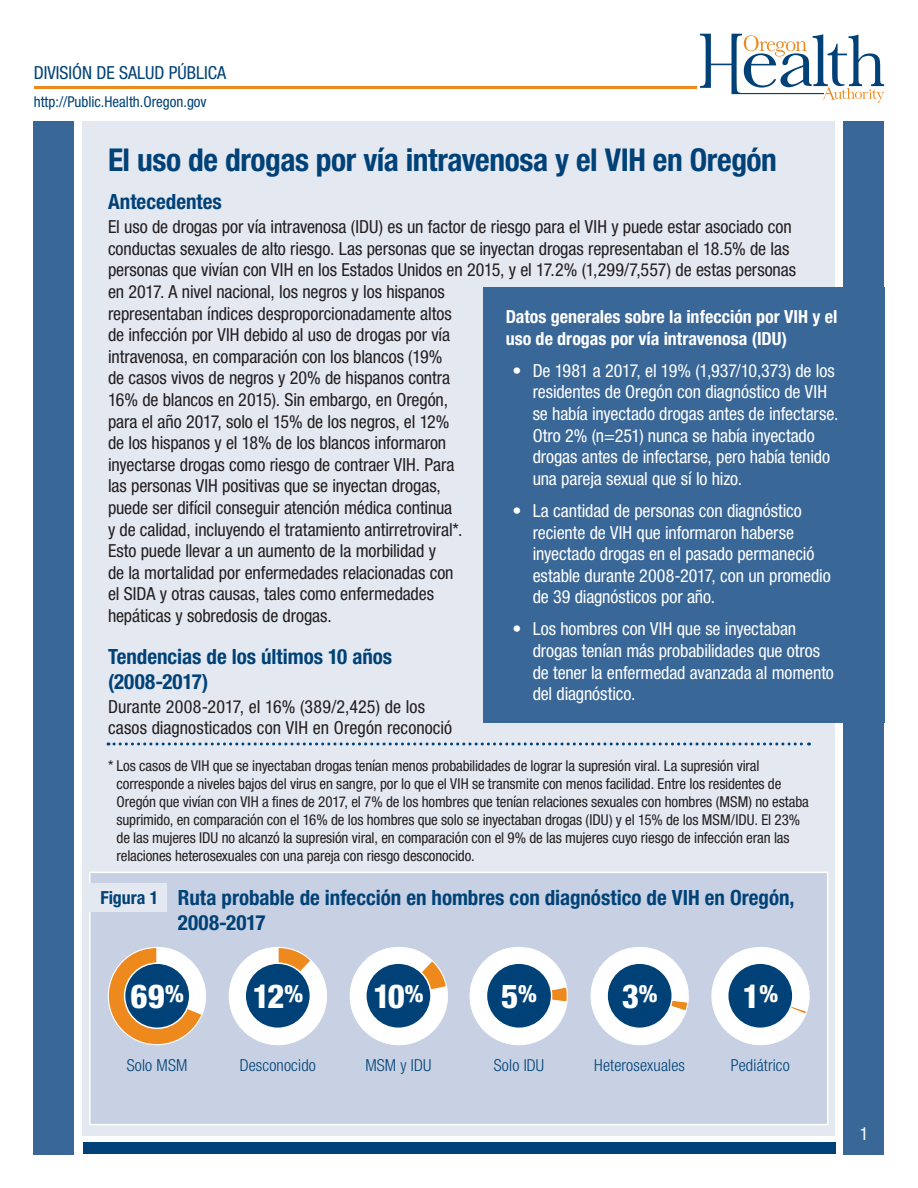
<style>
.page{position:relative;width:918px;height:1188px;background:#fff}
.page>*{position:absolute;margin:0;border:0;box-sizing:border-box;transform-origin:0 0}
.t1{font:800 condensed 33.15px "Helvetica Neue LT Std";color:#fff}
.t2{font:700 condensed 31.5px "Helvetica Neue LT Std";letter-spacing:-.015em;color:#004277}
.chart_title{font:700 condensed 21px/25.2px "Helvetica Neue LT Std";color:#004277}
.sub_title{font:700 condensed 21px/25.2px "Helvetica Neue LT Std";color:#004277}
.body{font:condensed 18px/21.6px "Helvetica Neue LT Std";letter-spacing:-.005em;color:#231f20}
.t3{font:condensed 18px/21.6px "Helvetica Neue LT Std";letter-spacing:-.005em;color:#fff}
.sub_title-2{font:700 condensed 18px/21.6px "Helvetica Neue LT Std";color:#fff}
.t4{font:condensed 18px "Helvetica Neue LT Std";color:#004277}
.body-2{font:700 condensed 18px "Helvetica Neue LT Std";color:#004277}
.t5{font:300 condensed 16.5px "Helvetica Neue LT Std";letter-spacing:.01em;color:#004277}
.body-3{font:condensed 15px/18px "Helvetica Neue LT Std";letter-spacing:-.01em;color:#231f20}
.t6{font:condensed 15px "Helvetica Neue LT Std";color:#004277}
</style>
<div class="page">
<div style="left:83px;top:121px;width:752px;height:1014px;background:#e4e8f1"></div>
<div style="left:34px;top:121px;width:40px;height:1033px;background:#396798"></div>
<div style="left:844px;top:121px;width:40px;height:1033px;background:#396798"></div>
<div style="left:83px;top:1143px;width:752px;height:11px;background:#004277"></div>
<hr style="left:34px;top:87px;width:663px;height:2px;background:#ed891d">
<svg style="left:700px;top:34px;width:184px;height:69px"></svg>
<div style="left:483px;top:287px;width:401px;height:436px;background:#396798"></div>
<svg style="left:108px;top:742px;width:701px;height:4px"></svg>
<div style="left:89px;top:872px;width:739px;height:253px;background:#c8d1e3;border:2px solid #fff"></div>
<svg style="left:107px;top:947px;width:99px;height:99px"></svg>
<div style="left:125px;top:963px;width:65px;height:65px;background:#004277;border-radius:50%"></div>
<div style="left:124px;top:962px;width:66px;height:67px;border:2px solid #fff;border-radius:50%"></div>
<svg style="left:228px;top:947px;width:99px;height:99px"></svg>
<div style="left:245px;top:963px;width:65px;height:65px;background:#004277;border-radius:50%"></div>
<div style="left:244px;top:962px;width:67px;height:67px;border:2px solid #fff;border-radius:50%"></div>
<svg style="left:349px;top:947px;width:99px;height:99px"></svg>
<div style="left:366px;top:963px;width:65px;height:65px;background:#004277;border-radius:50%"></div>
<div style="left:365px;top:962px;width:67px;height:67px;border:2px solid #fff;border-radius:50%"></div>
<svg style="left:469px;top:947px;width:99px;height:99px"></svg>
<div style="left:486px;top:963px;width:66px;height:65px;background:#004277;border-radius:50%"></div>
<div style="left:486px;top:962px;width:66px;height:67px;border:2px solid #fff;border-radius:50%"></div>
<svg style="left:590px;top:947px;width:99px;height:99px"></svg>
<div style="left:607px;top:963px;width:65px;height:65px;background:#004277;border-radius:50%"></div>
<div style="left:606px;top:962px;width:67px;height:67px;border:2px solid #fff;border-radius:50%"></div>
<svg style="left:711px;top:947px;width:99px;height:99px"></svg>
<div style="left:728px;top:963px;width:65px;height:65px;background:#004277;border-radius:50%"></div>
<div style="left:727px;top:962px;width:67px;height:67px;border:2px solid #fff;border-radius:50%"></div>
<div style="left:87px;top:884px;width:80px;height:28px;background:#e4e8f1"></div>
<p class="t4" style="left:34px;top:62px;width:194px">DIVISIÓN DE SALUD PÚBLICA</p>
<p class="t6" style="left:34px;top:93px;width:174px">http://Public.Health.Oregon.gov</p>
<p class="t2" style="left:108px;top:141px;width:671px">El uso de drogas por vía intravenosa y el VIH en Oregón</p>
<p class="sub_title" style="left:108px;top:189px;width:115px">Antecedentes</p>
<p class="body" style="left:108px;top:216px;width:690px">El uso de drogas por vía intravenosa (IDU) es un factor de riesgo para el VIH y puede estar asociado con conductas sexuales de alto riesgo. Las personas que se inyectan drogas representaban el 18.5% de las personas que vivían con VIH en los Estados Unidos en 2015, y el 17.2% (1,299/7,557) de estas personas en 2017. A nivel nacional, los negros y los hispanos<br>representaban índices desproporcionadamente altos<br>de infección por VIH debido al uso de drogas por vía<br>intravenosa, en comparación con los blancos (19%<br>de casos vivos de negros y 20% de hispanos contra<br>16% de blancos en 2015). Sin embargo, en Oregón,<br>para el año 2017, solo el 15% de los negros, el 12%<br>de los hispanos y el 18% de los blancos informaron<br>inyectarse drogas como riesgo de contraer VIH. Para<br>las personas VIH positivas que se inyectan drogas,<br>puede ser difícil conseguir atención médica continua<br>y de calidad, incluyendo el tratamiento antirretroviral*.<br>Esto puede llevar a un aumento de la morbilidad y<br>de la mortalidad por enfermedades relacionadas con<br>el SIDA y otras causas, tales como enfermedades<br>hepáticas y sobredosis de drogas.</p>
<p class="sub_title" style="left:108px;top:643px;width:286px">Tendencias de los últimos 10 años (2008-2017)</p>
<p class="body" style="left:108px;top:695px;width:346px">Durante 2008-2017, el 16% (389/2,425) de los casos diagnosticados con VIH en Oregón reconoció</p>
<p class="body-3" style="left:117px;top:757px;width:694px;text-indent:-9px">* Los casos de VIH que se inyectaban drogas tenían menos probabilidades de lograr la supresión viral. La supresión viral corresponde a niveles bajos del virus en sangre, por lo que el VIH se transmite con menos facilidad. Entre los residentes de Oregón que vivían con VIH a fines de 2017, el 7% de los hombres que tenían relaciones sexuales con hombres (MSM) no estaba suprimido, en comparación con el 16% de los hombres que solo se inyectaban drogas (IDU) y el 15% de los MSM/IDU. El 23% de las mujeres IDU no alcanzó la supresión viral, en comparación con el 9% de las mujeres cuyo riesgo de infección eran las relaciones heterosexuales con una pareja con riesgo desconocido.</p>
<p class="sub_title-2" style="left:506px;top:306px;width:333px">Datos generales sobre la infección por VIH y el uso de drogas por vía intravenosa (IDU)</p>
<p class="t3" style="left:533px;top:360px;width:307px;text-indent:-20px">• De 1981 a 2017, el 19% (1,937/10,373) de los residentes de Oregón con diagnóstico de VIH se había inyectado drogas antes de infectarse.<br>Otro 2% (n=251) nunca se había inyectado drogas antes de infectarse, pero había tenido una pareja sexual que sí lo hizo.</p>
<p class="t3" style="left:533px;top:500px;width:300px;text-indent:-20px">• La cantidad de personas con diagnóstico reciente de VIH que informaron haberse inyectado drogas en el pasado permaneció estable durante 2008-2017, con un promedio de 39 diagnósticos por año.</p>
<p class="t3" style="left:533px;top:618px;width:303px;text-indent:-20px">• Los hombres con VIH que se inyectaban drogas tenían más probabilidades que otros de tener la enfermedad avanzada al momento del diagnóstico.</p>
<p class="body-2" style="left:100px;top:887px;width:60px">Figura 1</p>
<p class="chart_title" style="left:178px;top:885px;width:618px">Ruta probable de infección en hombres con diagnóstico de VIH en Oregón,<br>2008-2017</p>
<p class="t1" style="left:131px;top:975px;width:55px">69<sup>%</sup></p>
<p class="t5" style="left:127px;top:1056px;width:62px">Solo MSM</p>
<p class="t1" style="left:253px;top:975px;width:52px">12<sup>%</sup></p>
<p class="t5" style="left:240px;top:1056px;width:78px">Desconocido</p>
<p class="t1" style="left:373px;top:975px;width:52px">10<sup>%</sup></p>
<p class="t5" style="left:365px;top:1056px;width:68px">MSM y IDU</p>
<p class="t1" style="left:501px;top:975px;width:37px">5<sup>%</sup></p>
<p class="t5" style="left:494px;top:1056px;width:52px">Solo IDU</p>
<p class="t1" style="left:622px;top:975px;width:37px">3<sup>%</sup></p>
<p class="t5" style="left:594px;top:1056px;width:92px">Heterosexuales</p>
<p class="t1" style="left:742px;top:975px;width:37px">1<sup>%</sup></p>
<p class="t5" style="left:731px;top:1056px;width:61px">Pediátrico</p>
<p class="t3" style="left:860px;top:1123px;width:10px">1</p>
</div>
